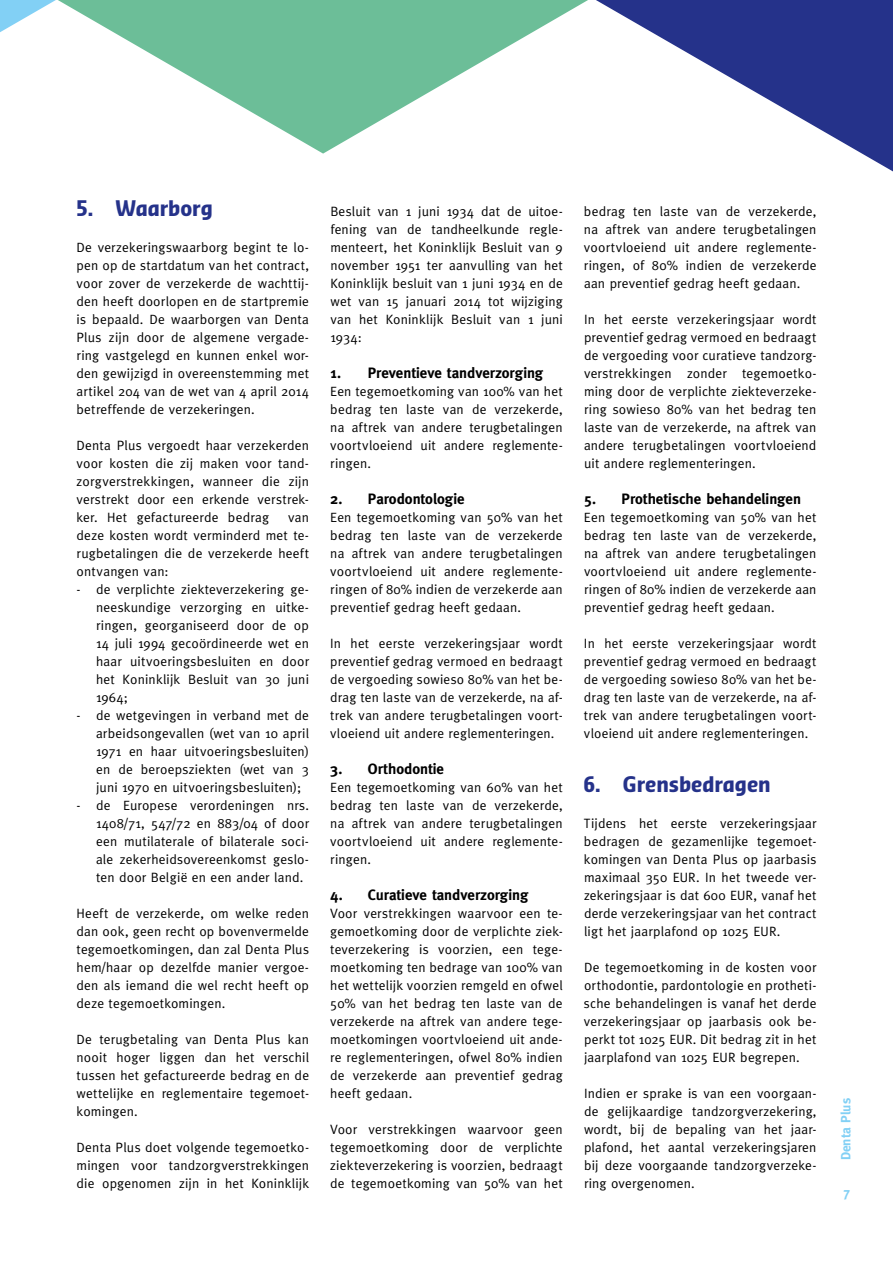
<style>
.page{position:relative;width:893px;height:1263px;background:#fff}
.page>*{position:absolute;margin:0;border:0;box-sizing:border-box;transform-origin:0 0}
.t1{font:700 21px "Sansa Con Pro";color:#25328a}
.t2{font:700 15px "Meta";color:#000}
.t3{font:13.5px/18px "Meta";letter-spacing:.015em;color:#000;text-align:justify}
.t4{font:700 13.5px "Meta";color:#82d0f5}
</style>
<div class="page">
<svg style="left:120px;top:0;width:453px;height:154px;fill:#6cbe98"></svg>
<svg style="left:0;top:0;width:120px;height:36px"></svg>
<svg style="left:573px;top:0;width:320px;height:172px"></svg>
<h1 class="t1" style="left:77px;top:194px;width:138px">5. Waarborg</h1>
<p class="t3" style="left:77px;top:238px;width:234px">De verzekeringswaarborg begint te lo&shy;pen op de startdatum van het contract, voor zover de verzekerde de wachttij&shy;den heeft doorlopen en de startpremie is bepaald. De waarborgen van Denta Plus zijn door de algemene vergade&shy;ring vastgelegd en kunnen enkel wor&shy;den gewijzigd in overeenstemming met artikel 204 van de wet van 4 april 2014 betreffende de verzekeringen.</p>
<p class="t3" style="left:77px;top:436px;width:234px">Denta Plus vergoedt haar verzekerden voor kosten die zij maken voor tand&shy;zorgverstrekkingen, wanneer die zijn verstrekt door een erkende verstrek&shy;ker. Het gefactureerde bedrag</p>
<p class="t3" style="left:77px;top:508px;width:234px;text-indent:211px">van deze kosten wordt verminderd met te&shy;rugbetalingen die de verzekerde heeft ontvangen van:</p>
<p class="t3" style="left:96px;top:580px;width:214px;text-indent:-20px">- de verplichte ziekteverzekering ge&shy;neeskundige verzorging en uitke&shy;ringen, georganiseerd door de op 14 juli 1994 gecoördineerde wet en haar uitvoeringsbesluiten en door het Koninklijk Besluit van 30 juni 1964;</p>
<p class="t3" style="left:96px;top:706px;width:214px;text-indent:-19px">- de wetgevingen in verband met de arbeidsongevallen (wet van 10 april 1971 en haar uitvoeringsbesluiten) en de beroepsziekten (wet van 3 juni 1970 en uitvoeringsbesluiten);</p>
<p class="t3" style="left:96px;top:796px;width:214px;text-indent:-19px">- de Europese verordeningen nrs.<br>1408/71, 547/72 en 883/04 of door een mutilaterale of bilaterale soci&shy;ale zekerheidsovereenkomst geslo&shy;ten door België en een ander land.</p>
<p class="t3" style="left:77px;top:904px;width:234px">Heeft de verzekerde, om welke reden dan ook, geen recht op bovenvermelde tegemoetkomingen, dan zal Denta Plus hem/haar op dezelfde manier vergoe&shy;den als iemand die wel recht heeft op deze tegemoetkomingen.</p>
<p class="t3" style="left:77px;top:1030px;width:234px">De terugbetaling van Denta Plus kan nooit hoger liggen dan het verschil tussen het gefactureerde bedrag en de wettelijke en reglementaire tegemoet&shy;komingen.</p>
<p class="t3" style="left:77px;top:1138px;width:234px">Denta Plus doet volgende tegemoetko&shy;mingen voor tandzorgverstrekkingen die opgenomen zijn in het Koninklijk</p>
<p class="t3" style="left:330px;top:202px;width:234px">Besluit van 1 juni 1934 dat de uitoe&shy;fening van de tandheelkunde regle&shy;menteert, het Koninklijk Besluit van 9 november 1951 ter aanvulling van het Koninklijk besluit van 1 juni 1934 en de wet van 15 januari 2014 tot wijziging van het Koninklijk Besluit van 1 juni 1934:</p>
<p class="t2" style="left:330px;top:364px;width:214px">1. Preventieve tandverzorging</p>
<p class="t3" style="left:330px;top:382px;width:234px">Een tegemoetkoming van 100% van het bedrag ten laste van de verzekerde, na aftrek van andere terugbetalingen voortvloeiend uit andere reglemente&shy;ringen.</p>
<p class="t2" style="left:330px;top:490px;width:136px">2. Parodontologie</p>
<p class="t3" style="left:330px;top:508px;width:234px">Een tegemoetkoming van 50% van het bedrag ten laste van de verzekerde na aftrek van andere terugbetalingen voortvloeiend uit andere reglemente&shy;ringen of 80% indien de verzekerde aan preventief gedrag heeft gedaan.</p>
<p class="t3" style="left:330px;top:634px;width:234px">In het eerste verzekeringsjaar wordt preventief gedrag vermoed en bedraagt de vergoeding sowieso 80% van het be&shy;drag ten laste van de verzekerde, na af&shy;trek van andere terugbetalingen voort&shy;vloeiend uit andere reglementeringen.</p>
<p class="t2" style="left:330px;top:760px;width:115px">3. Orthodontie</p>
<p class="t3" style="left:330px;top:778px;width:234px">Een tegemoetkoming van 60% van het bedrag ten laste van de verzekerde, na aftrek van andere terugbetalingen voortvloeiend uit andere reglemente&shy;ringen.</p>
<p class="t2" style="left:330px;top:886px;width:200px">4. Curatieve tandverzorging</p>
<p class="t3" style="left:330px;top:904px;width:234px">Voor verstrekkingen waarvoor een te&shy;gemoetkoming door de verplichte ziek&shy;teverzekering is voorzien, een tege&shy;moetkoming ten bedrage van 100% van het wettelijk voorzien remgeld en ofwel 50% van het bedrag ten laste van de verzekerde na aftrek van andere tege&shy;moetkomingen voortvloeiend uit ande&shy;re reglementeringen, ofwel 80% indien de verzekerde aan preventief gedrag heeft gedaan.</p>
<p class="t3" style="left:330px;top:1120px;width:234px">Voor verstrekkingen waarvoor geen tegemoetkoming door de verplichte ziekteverzekering is voorzien, bedraagt de tegemoetkoming van 50% van het</p>
<p class="t3" style="left:584px;top:202px;width:234px">bedrag ten laste van de verzekerde, na aftrek van andere terugbetalingen voortvloeiend uit andere reglemente&shy;ringen, of 80% indien de verzekerde aan preventief gedrag heeft gedaan.</p>
<p class="t3" style="left:584px;top:310px;width:234px">In het eerste verzekeringsjaar wordt preventief gedrag vermoed en bedraagt de vergoeding voor curatieve tandzorg&shy;verstrekkingen zonder tegemoetko&shy;ming door de verplichte ziekteverzeke&shy;ring sowieso 80% van het bedrag ten laste van de verzekerde, na aftrek van andere terugbetalingen voortvloeiend uit andere reglementeringen.</p>
<p class="t2" style="left:584px;top:490px;width:219px">5. Prothetische -behandelingen</p>
<p class="t3" style="left:584px;top:508px;width:234px">Een tegemoetkoming van 50% van het bedrag ten laste van de verzekerde, na aftrek van andere terugbetalingen voortvloeiend uit andere reglemente&shy;ringen of 80% indien de verzekerde aan preventief gedrag heeft gedaan.</p>
<p class="t3" style="left:584px;top:634px;width:234px">In het eerste verzekeringsjaar wordt preventief gedrag vermoed en bedraagt de vergoeding sowieso 80% van het be&shy;drag ten laste van de verzekerde, na af&shy;trek van andere terugbetalingen voort&shy;vloeiend uit andere reglementeringen.</p>
<h1 class="t1" style="left:584px;top:770px;width:188px">6. Grensbedragen</h1>
<p class="t3" style="left:584px;top:814px;width:234px">Tijdens het eerste verzekeringsjaar bedragen de gezamenlijke tegemoet&shy;komingen van Denta Plus op jaarbasis maximaal 350 EUR. In het tweede ver&shy;zekeringsjaar is dat 600 EUR, vanaf het derde verzekeringsjaar van het contract ligt het jaarplafond op 1025 EUR.</p>
<p class="t3" style="left:584px;top:958px;width:234px">De tegemoetkoming in de kosten voor orthodontie, pardontologie en protheti&shy;sche behandelingen is vanaf het derde verzekeringsjaar op jaarbasis ook be&shy;perkt tot 1025 EUR. Dit bedrag zit in het jaarplafond van 1025 EUR begrepen.</p>
<p class="t3" style="left:584px;top:1084px;width:234px">Indien er sprake is van een voorgaan&shy;de gelijkaardige tandzorgverzekering, wordt, bij de bepaling van het jaar&shy;plafond, het aantal verzekeringsjaren bij deze voorgaande tandzorgverzeke&shy;ring overgenomen.</p>
<p class="t4" style="left:838px;top:1160px;width:64px;rotate:-90deg">Denta Plus</p>
<p class="t4" style="left:843px;top:1184px;width:9px">7</p>
</div>
